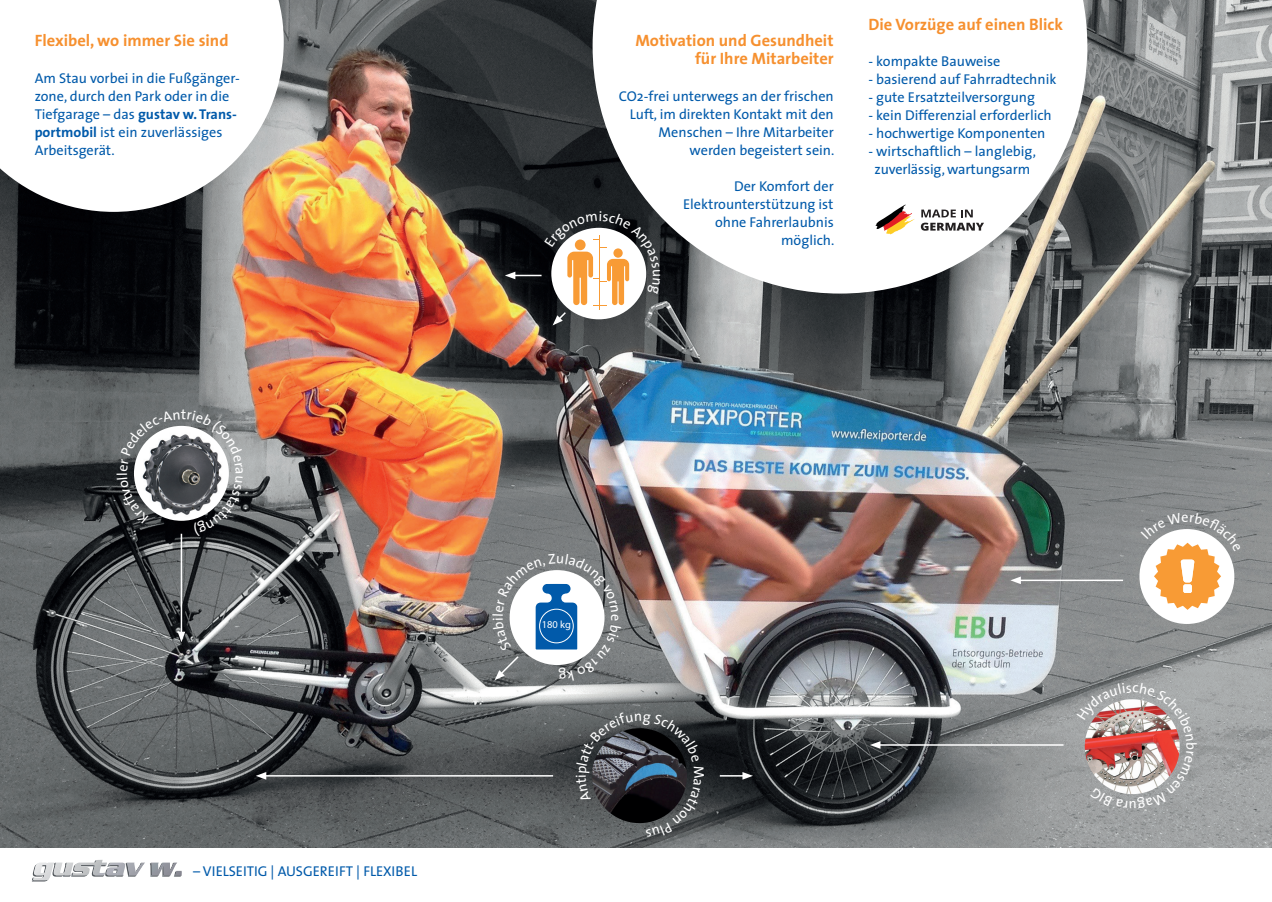
<style>
.page{position:relative;width:1272px;height:902px;background:#fff}
.page>*{position:absolute;margin:0;border:0;box-sizing:border-box;transform-origin:0 0}
.t1{font:700 16.5px/18px "The Sans";color:#f6902f;text-align:right}
.t2{font:14.25px/18px "The Sans";color:#015aaa;text-align:right}
.t3{font:10.5px "Myriad Pro";color:#fff}
.s1{font-weight:700}
</style>
<div class="page">
<img style="left:0;top:0;width:1271px;height:847px">
<div style="left:1139px;top:529px;width:95px;height:95px;background:#fff;border-radius:47px"></div>
<svg style="left:0;top:0;width:284px;height:212px"></svg>
<hr style="left:264px;top:775px;width:289px;height:1px;background:#fff">
<svg style="left:256px;top:772px;width:10px;height:7px"></svg>
<hr style="left:878px;top:744px;width:185px;height:1px;background:#fff">
<svg style="left:870px;top:741px;width:10px;height:7px"></svg>
<hr style="left:181px;top:533px;width:1px;height:101px;background:#fff">
<svg style="left:178px;top:631px;width:7px;height:11px"></svg>
<hr style="left:1018px;top:579px;width:105px;height:2px;background:#fff">
<svg style="left:1010px;top:576px;width:10px;height:8px"></svg>
<svg style="left:719px;top:772px;width:34px;height:7px"></svg>
<svg style="left:592px;top:0;width:495px;height:293px"></svg>
<svg style="left:32px;top:859px;width:150px;height:22px"></svg>
<svg style="left:921px;top:209px;width:51px;height:8px"></svg>
<svg style="left:920px;top:223px;width:64px;height:8px"></svg>
<svg style="left:875px;top:204px;width:39px;height:30px"></svg>
<svg style="left:117px;top:409px;width:126px;height:127px;background:#6b6e70"></svg>
<svg style="left:505px;top:211px;width:155px;height:114px"></svg>
<svg style="left:492px;top:553px;width:129px;height:128px"></svg>
<svg style="left:1140px;top:512px;width:101px;height:97px"></svg>
<svg style="left:1076px;top:682px;width:120px;height:126px;background:#b39a98"></svg>
<svg style="left:576px;top:712px;width:128px;height:124px;background:#3d4146"></svg>
<p class="t1" style="left:35px;top:32px;width:195px">Flexibel, wo immer Sie sind</p>
<p class="t2" style="left:35px;top:69px;width:207px;text-align:left">Am Stau vorbei in die Fußgänger&shy;zone, durch den Park oder in die<br>Tiefgarage – das <span class="s1">gustav w. Trans&shy;portmobil</span> ist ein zuverlässiges<br>Arbeitsgerät.</p>
<p class="t1" style="left:635px;top:32px;width:200px">Motivation und Gesundheit für Ihre Mitarbeiter</p>
<p class="t2" style="left:619px;top:87px;width:217px">CO2-frei unterwegs an der frischen<br>Luft, im direkten Kontakt mit den<br>Menschen – Ihre Mitarbeiter werden begeistert sein.</p>
<p class="t2" style="left:683px;top:177px;width:153px">Der Komfort der<br>Elektrounterstützung ist ohne Fahrerlaubnis möglich.</p>
<p class="t1" style="left:868px;top:15px;width:196px">Die Vorzüge auf einen Blick</p>
<p class="t2" style="left:868px;top:52px;width:134px">- kompakte Bauweise</p>
<p class="t2" style="left:868px;top:70px;width:190px">- basierend auf Fahrradtechnik</p>
<p class="t2" style="left:868px;top:88px;width:168px">- gute Ersatzteilversorgung</p>
<p class="t2" style="left:868px;top:106px;width:185px">- kein Differenzial erforderlich</p>
<p class="t2" style="left:868px;top:124px;width:179px">- hochwertige Komponenten</p>
<p class="t2" style="left:868px;top:142px;width:169px;text-align:center">- wirtschaftlich – langlebig, zuverlässig, wartungsarm</p>
<p class="t2" style="left:193px;top:862px;width:225px">– VIELSEITIG | AUSGEREIFT | FLEXIBEL</p>
<p class="t3" style="left:542px;top:618px;width:31px">180 kg</p>
</div>
